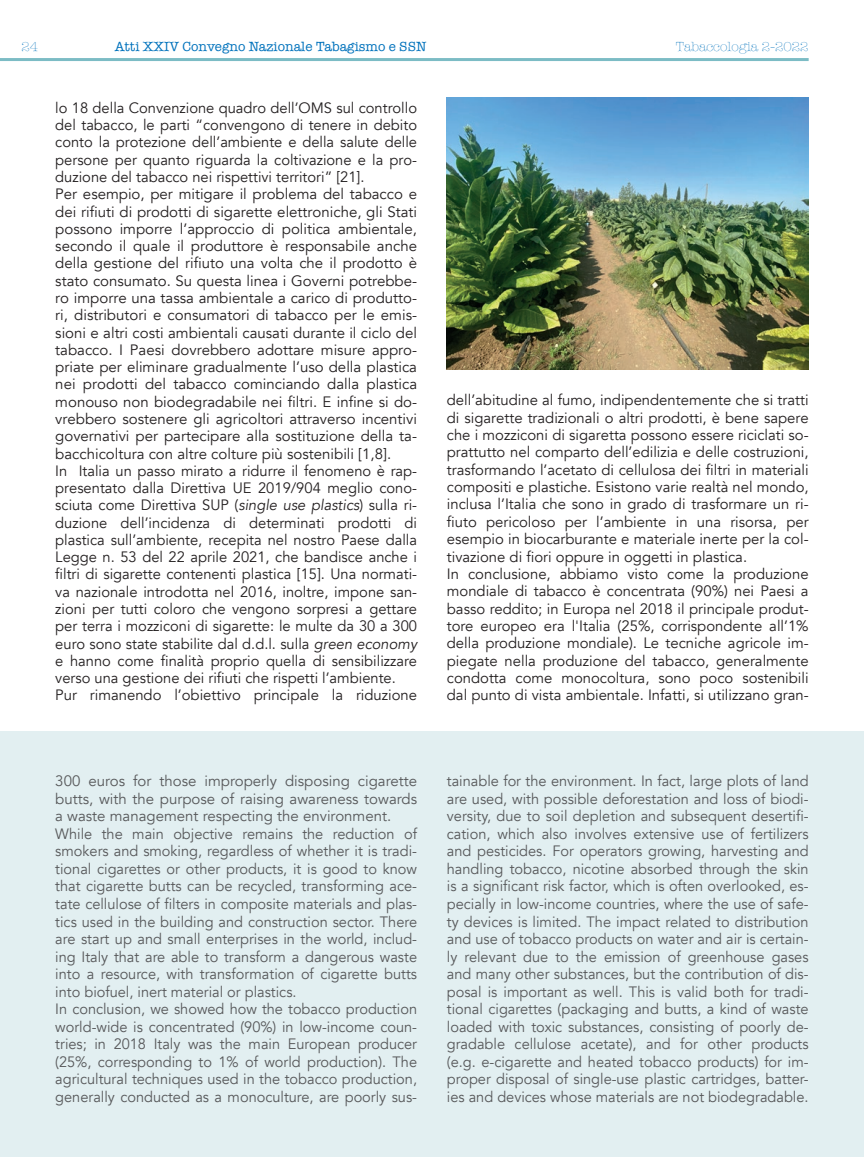
<style>
.page{position:relative;width:864px;height:1157px;background:#fff}
.page>*{position:absolute;margin:0;border:0;box-sizing:border-box;transform-origin:0 0}
.t1{font:15px/17.2px "Avenir";color:#231f20}
.t2{font:15px/17.5px "Avenir";color:#57585a}
.t3{font:13.5px "American Typewriter";color:#0072bc}
.t4{font:300 13.5px "American Typewriter";color:#0072bc}
.s1{font-style:italic}
</style>
<div class="page">
<div style="left:0;top:731px;width:863px;height:426px;background:#e2eff1"></div>
<hr style="left:0;top:58px;width:808px;height:3px;background:#7cbcc5">
<img style="left:446px;top:98px;width:362px;height:271px">
<p class="t4" style="left:22px;top:39px;width:18px">24</p>
<p class="t3" style="left:115px;top:39px;width:313px">Atti XXIV Convegno Nazionale Tabagismo e SSN</p>
<p class="t4" style="left:675px;top:39px;width:134px">Tabaccologia 2-2022</p>
<p class="t1" style="left:55px;top:99px;width:363px">lo 18 della Convenzione quadro dell’OMS sul controllo del tabacco, le parti “convengono di tenere in debito conto la protezione dell’ambiente e della salute delle persone per quanto riguarda la coltivazione e la pro&shy;duzione del tabacco nei rispettivi territori” [21].<br>Per esempio, per mitigare il problema del tabacco e dei rifiuti di prodotti di sigarette elettroniche, gli Stati possono imporre l’approccio di politica ambientale, secondo il quale il produttore è responsabile anche della gestione del rifiuto una volta che il prodotto è stato consumato. Su questa linea i Governi potrebbe&shy;ro imporre una tassa ambientale a carico di produtto&shy;ri, distributori e consumatori di tabacco per le emis&shy;sioni e altri costi ambientali causati durante il ciclo del tabacco. I Paesi dovrebbero adottare misure appro&shy;priate per eliminare gradualmente l’uso della plastica nei prodotti del tabacco cominciando dalla plastica monouso non biodegradabile nei filtri. E infine si do&shy;vrebbero sostenere gli agricoltori attraverso incentivi governativi per partecipare alla sostituzione della ta&shy;bacchicoltura con altre colture più sostenibili [1,8].<br>In Italia un passo mirato a ridurre il fenomeno è rap&shy;presentato dalla Direttiva UE 2019/904 meglio cono&shy;sciuta come Direttiva SUP (<span class="s1">single use plastics</span>) sulla ri&shy;duzione dell’incidenza di determinati prodotti di plastica sull’ambiente, recepita nel nostro Paese dalla Legge n. 53 del 22 aprile 2021, che bandisce anche i filtri di sigarette contenenti plastica [15]. Una normati&shy;va nazionale introdotta nel 2016, inoltre, impone san&shy;zioni per tutti coloro che vengono sorpresi a gettare per terra i mozziconi di sigarette: le multe da 30 a 300 euro sono state stabilite dal d.d.l. sulla <span class="s1">green economy </span>e hanno come finalità proprio quella di sensibilizzare verso una gestione dei rifiuti che rispetti l’ambiente.<br>Pur rimanendo l’obiettivo principale la riduzione</p>
<p class="t1" style="left:446px;top:392px;width:363px">dell’abitudine al fumo, indipendentemente che si tratti di sigarette tradizionali o altri prodotti, è bene sapere che i mozziconi di sigaretta possono essere riciclati so&shy;prattutto nel comparto dell’edilizia e delle costruzioni, trasformando l’acetato di cellulosa dei filtri in materiali compositi e plastiche. Esistono varie realtà nel mondo, inclusa l’Italia che sono in grado di trasformare un ri&shy;fiuto pericoloso per l’ambiente in una risorsa, per esempio in biocarburante e materiale inerte per la col&shy;tivazione di fiori oppure in oggetti in plastica.<br>In conclusione, abbiamo visto come la produzione mondiale di tabacco è concentrata (90%) nei Paesi a basso reddito; in Europa nel 2018 il principale produt&shy;tore europeo era l'Italia (25%, corrispondente all’1% della produzione mondiale). Le tecniche agricole im&shy;piegate nella produzione del tabacco, generalmente condotta come monocoltura, sono poco sostenibili dal punto di vista ambientale. Infatti, si utilizzano gran-</p>
<p class="t2" style="left:55px;top:772px;width:363px">300 euros for those improperly disposing cigarette butts, with the purpose of raising awareness towards a waste management respecting the environment.<br>While the main objective remains the reduction of smokers and smoking, regardless of whether it is tradi&shy;tional cigarettes or other products, it is good to know that cigarette butts can be recycled, transforming ace&shy;tate cellulose of filters in composite materials and plas&shy;tics used in the building and construction sector. There are start up and small enterprises in the world, includ&shy;ing Italy that are able to transform a dangerous waste into a resource, with transformation of cigarette butts into biofuel, inert material or plastics.<br>In conclusion, we showed how the tobacco production world-wide is concentrated (90%) in low-income coun&shy;tries; in 2018 Italy was the main European producer (25%, corresponding to 1% of world production). The agricultural techniques used in the tobacco production, generally conducted as a monoculture, are poorly sus-</p>
<p class="t2" style="left:446px;top:772px;width:363px;text-align:justify">tainable for the environment. In fact, large plots of land are used, with possible deforestation and loss of biodi&shy;versity, due to soil depletion and subsequent desertifi&shy;cation, which also involves extensive use of fertilizers and pesticides. For operators growing, harvesting and handling tobacco, nicotine absorbed through the skin is a significant risk factor, which is often overlooked, es&shy;pecially in low-income countries, where the use of safe&shy;ty devices is limited. The impact related to distribution and use of tobacco products on water and air is certain&shy;ly relevant due to the emission of greenhouse gases and many other substances, but the contribution of dis&shy;posal is important as well. This is valid both for tradi&shy;tional cigarettes (packaging and butts, a kind of waste loaded with toxic substances, consisting of poorly de&shy;gradable cellulose acetate), and for other products (e.g. e-cigarette and heated tobacco products) for im&shy;proper disposal of single-use plastic cartridges, batter&shy;ies and devices whose materials are not biodegradable.</p>
</div>
